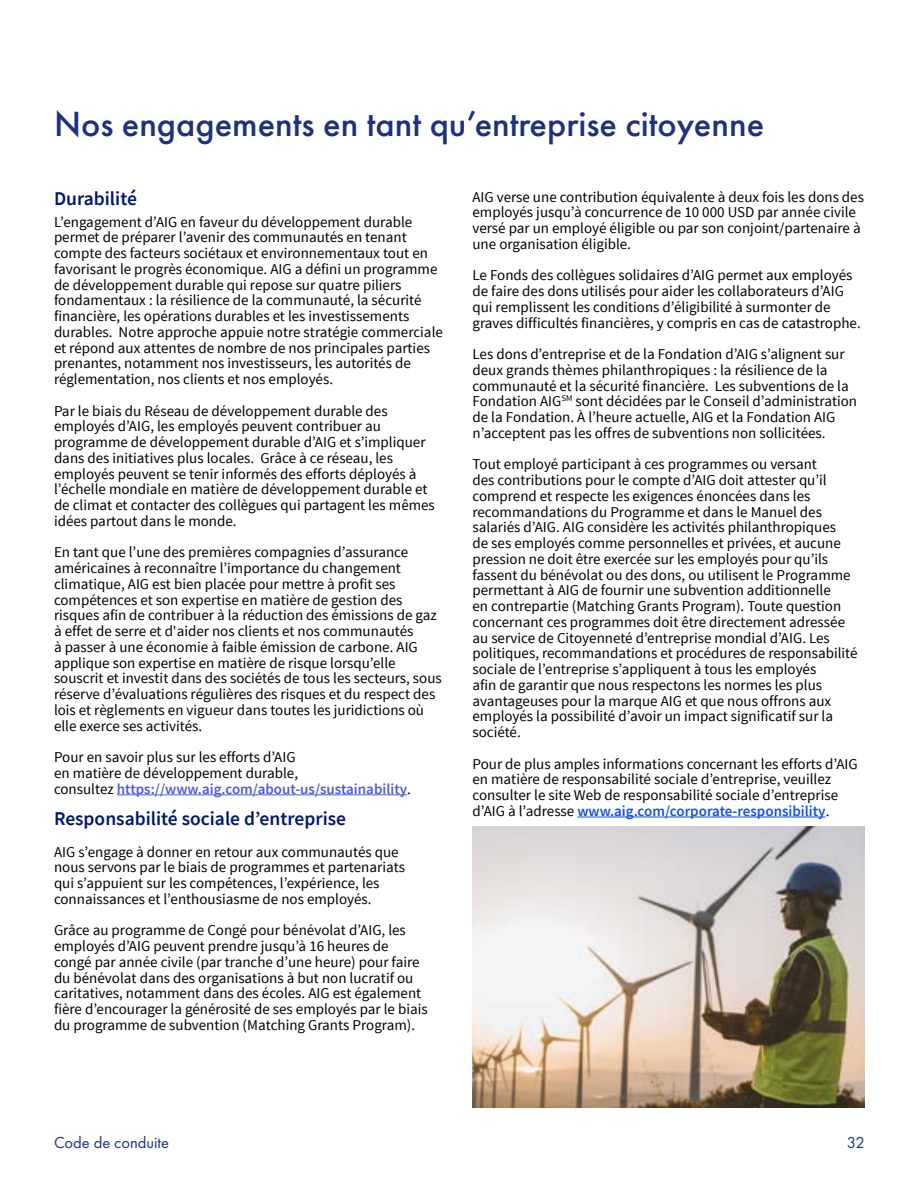
<style>
.page{position:relative;width:918px;height:1188px;background:#fff}
.page>*{position:absolute;margin:0;border:0;box-sizing:border-box;transform-origin:0 0}
.t1{font:500 36.3px "Futura PT";color:#1d327b}
.H2_Body_Copy_Titles{font:600 19.5px "Source Sans Pro";color:#001871}
.t2{font:16.5px "Futura PT";color:#1d327b}
.Sub_Bulllets_10_13{font:15px/15.8px "Source Sans Pro";color:#000}
.s1{font-weight:600;color:#4f5cd6}
.s2{font-weight:600;color:#1352de}
</style>
<div class="page">
<hr style="left:117px;top:794px;width:290px;height:1px;background:#4f5cd6">
<hr style="left:577px;top:817px;width:249px;height:1px;background:#1352de">
<img style="left:472px;top:827px;width:393px;height:281px">
<h1 class="t1" style="left:54px;top:102px;width:712px">Nos engagements en tant qu’entreprise citoyenne</h1>
<h2 class="H2_Body_Copy_Titles" style="left:54px;top:186px;width:84px">Durabilité</h2>
<p class="Sub_Bulllets_10_13" style="left:54px;top:214px;width:390px">L’engagement d’AIG en faveur du développement durable permet de préparer l’avenir des communautés en tenant compte des facteurs sociétaux et environnementaux tout en favorisant le progrès économique. AIG a défini un programme de développement durable qui repose sur quatre piliers fondamentaux : la résilience de la communauté, la sécurité financière, les opérations durables et les investissements durables. Notre approche appuie notre stratégie commerciale et répond aux attentes de nombre de nos principales parties prenantes, notamment nos investisseurs, les autorités de réglementation, nos clients et nos employés.</p>
<p class="Sub_Bulllets_10_13" style="left:54px;top:403px;width:382px">Par le biais du Réseau de développement durable des employés d’AIG, les employés peuvent contribuer au programme de développement durable d’AIG et s’impliquer dans des initiatives plus locales. Grâce à ce réseau, les employés peuvent se tenir informés des efforts déployés à l’échelle mondiale en matière de développement durable et de climat et contacter des collègues qui partagent les mêmes idées partout dans le monde.</p>
<p class="Sub_Bulllets_10_13" style="left:54px;top:545px;width:389px">En tant que l’une des premières compagnies d’assurance américaines à reconnaître l’importance du changement climatique, AIG est bien placée pour mettre à profit ses compétences et son expertise en matière de gestion des risques afin de contribuer à la réduction des émissions de gaz à effet de serre et d'aider nos clients et nos communautés<br>à passer à une économie à faible émission de carbone. AIG applique son expertise en matière de risque lorsqu’elle souscrit et investit dans des sociétés de tous les secteurs, sous réserve d’évaluations régulières des risques et du respect des lois et règlements en vigueur dans toutes les juridictions où elle exerce ses activités.</p>
<p class="Sub_Bulllets_10_13" style="left:54px;top:750px;width:358px">Pour en savoir plus sur les efforts d’AIG<br>en matière de développement durable,<br>consultez <span class="s1">https://www.aig.com/about-us/sustainability</span>.</p>
<h2 class="H2_Body_Copy_Titles" style="left:54px;top:806px;width:294px">Responsabilité sociale d’entreprise</h2>
<p class="Sub_Bulllets_10_13" style="left:54px;top:844px;width:353px">AIG s’engage à donner en retour aux communautés que nous servons par le biais de programmes et partenariats qui s’appuient sur les compétences, l’expérience, les connaissances et l’enthousiasme de nos employés.</p>
<p class="Sub_Bulllets_10_13" style="left:54px;top:923px;width:375px">Grâce au programme de Congé pour bénévolat d’AIG, les employés d’AIG peuvent prendre jusqu’à 16 heures de congé par année civile (par tranche d’une heure) pour faire du bénévolat dans des organisations à but non lucratif ou caritatives, notamment dans des écoles. AIG est également fière d’encourager la générosité de ses employés par le biais du programme de subvention (Matching Grants Program).</p>
<p class="Sub_Bulllets_10_13" style="left:472px;top:189px;width:393px">AIG verse une contribution équivalente à deux fois les dons des employés jusqu’à concurrence de 10 000 USD par année civile versé par un employé éligible ou par son conjoint/partenaire à une organisation éligible.</p>
<p class="Sub_Bulllets_10_13" style="left:472px;top:268px;width:390px">Le Fonds des collègues solidaires d’AIG permet aux employés de faire des dons utilisés pour aider les collaborateurs d’AIG qui remplissent les conditions d’éligibilité à surmonter de graves difficultés financières, y compris en cas de catastrophe.</p>
<p class="Sub_Bulllets_10_13" style="left:472px;top:347px;width:386px">Les dons d’entreprise et de la Fondation d’AIG s’alignent sur deux grands thèmes philanthropiques : la résilience de la communauté et la sécurité financière. Les subventions de la Fondation AIG<sup>SM</sup> sont décidées par le Conseil d’administration de la Fondation. À l’heure actuelle, AIG et la Fondation AIG n’acceptent pas les offres de subventions non sollicitées.</p>
<p class="Sub_Bulllets_10_13" style="left:472px;top:457px;width:387px">Tout employé participant à ces programmes ou versant<br>des contributions pour le compte d’AIG doit attester qu’il comprend et respecte les exigences énoncées dans les recommandations du Programme et dans le Manuel des salariés d’AIG. AIG considère les activités philanthropiques<br>de ses employés comme personnelles et privées, et aucune pression ne doit être exercée sur les employés pour qu’ils fassent du bénévolat ou des dons, ou utilisent le Programme permettant à AIG de fournir une subvention additionnelle<br>en contrepartie (Matching Grants Program). Toute question concernant ces programmes doit être directement adressée au service de Citoyenneté d’entreprise mondial d’AIG. Les politiques, recommandations et procédures de responsabilité sociale de l’entreprise s’appliquent à tous les employés<br>afin de garantir que nous respectons les normes les plus avantageuses pour la marque AIG et que nous offrons aux employés la possibilité d’avoir un impact significatif sur la société.</p>
<p class="Sub_Bulllets_10_13" style="left:472px;top:756px;width:387px">Pour de plus amples informations concernant les efforts d’AIG en matière de responsabilité sociale d’entreprise, veuillez consulter le site Web de responsabilité sociale d’entreprise d’AIG à l’adresse <span class="s2">www.aig.com/corporate-responsibility</span>.</p>
<p class="t2" style="left:54px;top:1133px;width:117px">Code de conduite</p>
<p class="t2" style="left:847px;top:1133px;width:19px">32</p>
</div>
